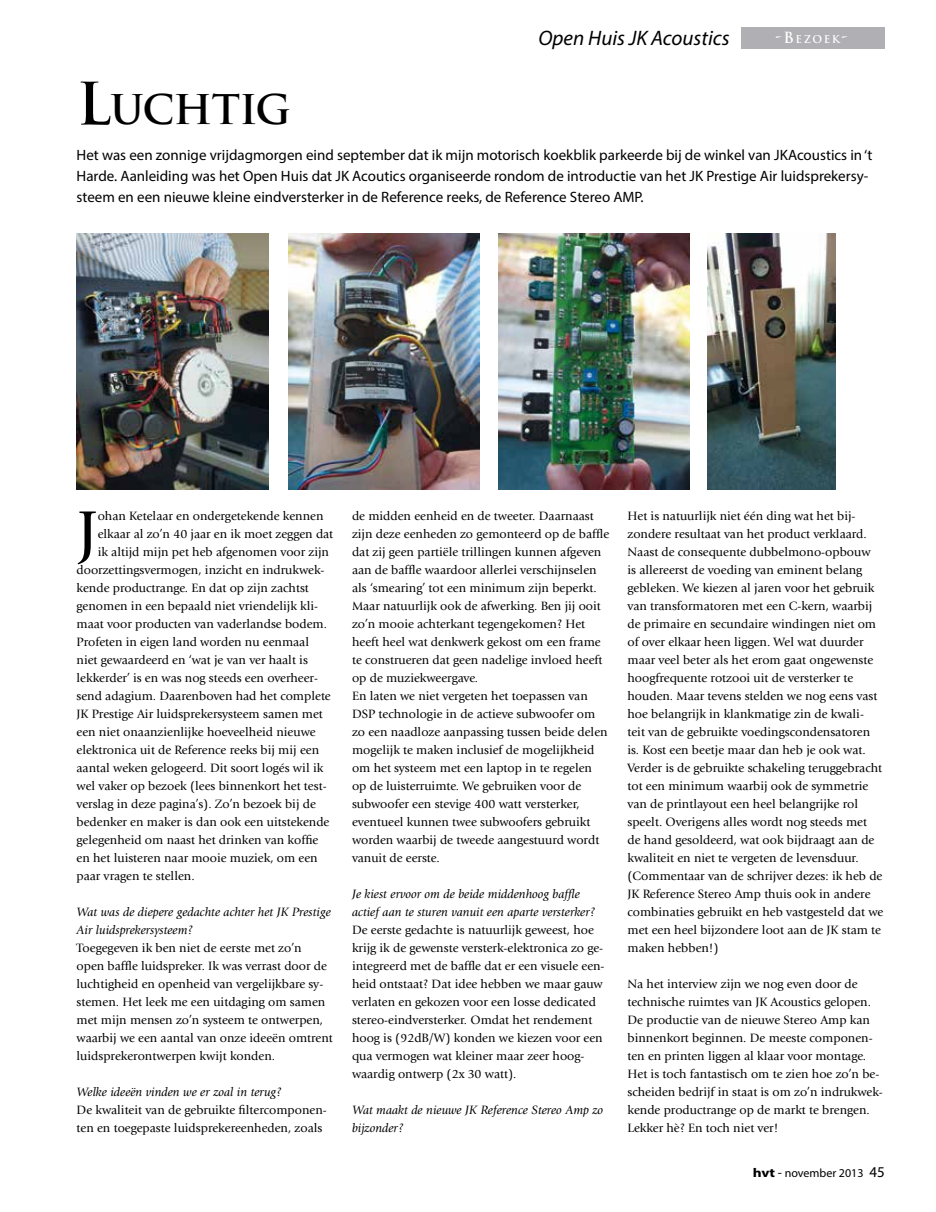
<style>
.page{position:relative;width:936px;height:1212px;background:#fff}
.page>*{position:absolute;margin:0;border:0;box-sizing:border-box;transform-origin:0 0}
.t1{font:67.2px "Giovanni Std";color:#000}
.t2{font:700 39.9px "Trajan";letter-spacing:-.02em;color:#000}
.t3{font:italic 21px "Myriad Pro";color:#000}
.t4{font:15px/21px "Myriad Pro";color:#000}
.t5{font:12.6px/18px "Giovanni Std";color:#000}
.t6{font:italic 12.6px/18px "Giovanni Std";color:#000}
.t7{font:12px "Myriad Pro";color:#000}
.t8{font:700 10.5px "Trajan";letter-spacing:.145em;color:#fff}
.s1{font-size:57px}
.s2{font-size:15px}
.s3{font-weight:700;font-size:12.75px}
.s4{font-size:13.5px}
</style>
<div class="page">
<div style="left:741px;top:27px;width:143px;height:22px;background:#afafb4"></div>
<img style="left:708px;top:234px;width:127px;height:255px">
<img style="left:498px;top:234px;width:191px;height:255px">
<img style="left:288px;top:234px;width:191px;height:255px">
<img style="left:77px;top:234px;width:191px;height:255px">
<h2 class="t2" style="left:77px;top:85px;width:216px"><span class="s1">L</span>UCHTIG</h2>
<h3 class="t3" style="left:538px;top:25px;width:193px">Open Huis JK Acoustics</h3>
<p class="t8" style="left:775px;top:33px;width:74px"><span class="s2">-B</span>EZOEK<span class="s2">-</span></p>
<p class="t4" style="left:77px;top:144px;width:797px">Het was een zonnige vrijdagmorgen eind september dat ik mijn motorisch koekblik parkeerde bij de winkel van JKAcoustics in ‘t<br>Harde. Aanleiding was het Open Huis dat JK Acoutics organiseerde rondom de introductie van het JK Prestige Air luidsprekersy&shy;steem en een nieuwe kleine eindversterker in de Reference reeks, de Reference Stereo AMP.</p>
<h1 class="t1" style="left:77px;top:496px;width:23px">J</h1>
<p class="t5" style="left:98px;top:507px;width:227px">ohan Ketelaar en ondergetekende kennen</p>
<p class="t5" style="left:98px;top:525px;width:237px">elkaar al zo’n 40 jaar en ik moet zeggen dat</p>
<p class="t5" style="left:98px;top:543px;width:233px">ik altijd mijn pet heb afgenomen voor zijn</p>
<p class="t5" style="left:77px;top:561px;width:249px">doorzettingsvermogen, inzicht en indrukwek-</p>
<p class="t5" style="left:77px;top:579px;width:234px">kende productrange. En dat op zijn zachtst</p>
<p class="t5" style="left:77px;top:597px;width:243px">genomen in een bepaald niet vriendelijk kli-</p>
<p class="t5" style="left:77px;top:615px;width:252px">maat voor producten van vaderlandse bodem.</p>
<p class="t5" style="left:77px;top:633px;width:234px">Profeten in eigen land worden nu eenmaal</p>
<p class="t5" style="left:77px;top:651px;width:233px">niet gewaardeerd en ‘wat je van ver haalt is</p>
<p class="t5" style="left:77px;top:669px;width:243px">lekkerder’ is en was nog steeds een overheer-</p>
<p class="t5" style="left:77px;top:687px;width:256px">send adagium. Daarenboven had het complete</p>
<p class="t5" style="left:77px;top:705px;width:248px">JK Prestige Air luidsprekersysteem samen met</p>
<p class="t5" style="left:77px;top:723px;width:240px">een niet onaanzienlijke hoeveelheid nieuwe</p>
<p class="t5" style="left:77px;top:741px;width:244px">elektronica uit de Reference reeks bij mij een</p>
<p class="t5" style="left:77px;top:759px;width:248px">aantal weken gelogeerd. Dit soort logés wil ik</p>
<p class="t5" style="left:77px;top:777px;width:251px">wel vaker op bezoek (lees binnenkort het test-</p>
<p class="t5" style="left:77px;top:795px;width:241px">verslag in deze pagina’s). Zo’n bezoek bij de</p>
<p class="t5" style="left:77px;top:813px;width:254px">bedenker en maker is dan ook een uitstekende</p>
<p class="t5" style="left:77px;top:831px;width:243px">gelegenheid om naast het drinken van koffie</p>
<p class="t5" style="left:77px;top:849px;width:243px">en het luisteren naar mooie muziek, om een</p>
<p class="t5" style="left:77px;top:867px;width:120px">paar vragen te stellen.</p>
<p class="t6" style="left:77px;top:903px;width:256px">Wat was de diepere gedachte achter het JK Prestige<br>Air luidsprekersysteem?</p>
<p class="t5" style="left:77px;top:939px;width:258px">Toegegeven ik ben niet de eerste met zo’n<br>open baffle luidspreker. Ik was verrast door de luchtigheid en openheid van vergelijkbare sy&shy;stemen. Het leek me een uitdaging om samen met mijn mensen zo’n systeem te ontwerpen, waarbij we een aantal van onze ideeën omtrent luidsprekerontwerpen kwijt konden.</p>
<p class="t6" style="left:77px;top:1083px;width:207px">Welke ideeën vinden we er zoal in terug?</p>
<p class="t5" style="left:77px;top:1101px;width:252px">De kwaliteit van de gebruikte filtercomponen&shy;ten en toegepaste luidsprekereenheden, zoals</p>
<p class="t5" style="left:352px;top:507px;width:259px">de midden eenheid en de tweeter. Daarnaast zijn deze eenheden zo gemonteerd op de baffle dat zij geen partiële trillingen kunnen afgeven aan de baffle waardoor allerlei verschijnselen als ‘smearing’ tot een minimum zijn beperkt.<br>Maar natuurlijk ook de afwerking. Ben jij ooit zo’n mooie achterkant tegengekomen? Het heeft heel wat denkwerk gekost om een frame te construeren dat geen nadelige invloed heeft op de muziekweergave.<br>En laten we niet vergeten het toepassen van DSP technologie in de actieve subwoofer om zo een naadloze aanpassing tussen beide delen mogelijk te maken inclusief de mogelijkheid om het systeem met een laptop in te regelen op de luisterruimte. We gebruiken voor de subwoofer een stevige 400 watt versterker, eventueel kunnen twee subwoofers gebruikt worden waarbij de tweede aangestuurd wordt vanuit de eerste.</p>
<p class="t6" style="left:352px;top:885px;width:245px">Je kiest ervoor om de beide middenhoog baffle actief aan te sturen vanuit een aparte versterker?</p>
<p class="t5" style="left:352px;top:921px;width:254px">De eerste gedachte is natuurlijk geweest, hoe krijg ik de gewenste versterk-elektronica zo ge&shy;ïntegreerd met de baffle dat er een visuele een&shy;heid ontstaat? Dat idee hebben we maar gauw verlaten en gekozen voor een losse dedicated stereo-eindversterker. Omdat het rendement hoog is (92dB/W) konden we kiezen voor een qua vermogen wat kleiner maar zeer hoog&shy;waardig ontwerp (2x 30 watt).</p>
<p class="t6" style="left:352px;top:1101px;width:253px">Wat maakt de nieuwe JK Reference Stereo Amp zo bijzonder?</p>
<p class="t5" style="left:627px;top:507px;width:257px">Het is natuurlijk niet één ding wat het bij&shy;zondere resultaat van het product verklaard.<br>Naast de consequente dubbelmono-opbouw<br>is allereerst de voeding van eminent belang gebleken. We kiezen al jaren voor het gebruik van transformatoren met een C-kern, waarbij de primaire en secundaire windingen niet om of over elkaar heen liggen. Wel wat duurder maar veel beter als het erom gaat ongewenste hoogfrequente rotzooi uit de versterker te houden. Maar tevens stelden we nog eens vast hoe belangrijk in klankmatige zin de kwali&shy;teit van de gebruikte voedingscondensatoren is. Kost een beetje maar dan heb je ook wat.<br>Verder is de gebruikte schakeling teruggebracht tot een minimum waarbij ook de symmetrie van de printlayout een heel belangrijke rol speelt. Overigens alles wordt nog steeds met<br>de hand gesoldeerd, wat ook bijdraagt aan de kwaliteit en niet te vergeten de levensduur. (Commentaar van de schrijver dezes: ik heb de JK Reference Stereo Amp thuis ook in andere combinaties gebruikt en heb vastgesteld dat we met een heel bijzondere loot aan de JK stam te maken hebben!)</p>
<p class="t5" style="left:627px;top:975px;width:257px">Na het interview zijn we nog even door de technische ruimtes van JK Acoustics gelopen.<br>De productie van de nieuwe Stereo Amp kan binnenkort beginnen. De meeste componen&shy;ten en printen liggen al klaar voor montage.<br>Het is toch fantastisch om te zien hoe zo’n be&shy;scheiden bedrijf in staat is om zo’n indrukwek&shy;kende productrange op de markt te brengen.<br>Lekker hè? En toch niet ver!</p>
<p class="t7" style="left:752px;top:1165px;width:134px"><span class="s3">hvt</span> <span class="s4">-</span> november 2013 <span class="s2">45</span></p>
</div>
